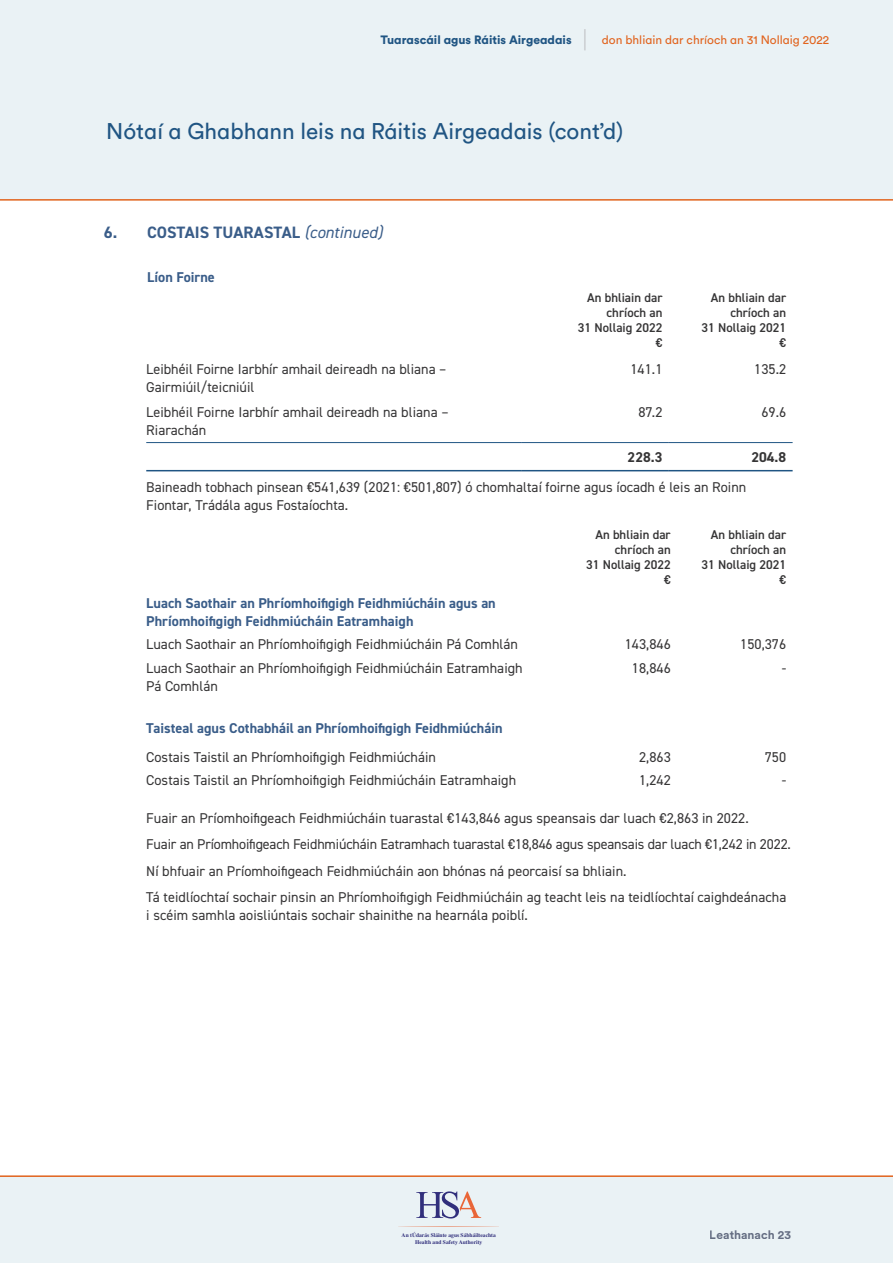
<style>
.page{position:relative;width:893px;height:1263px;background:#fff}
.page>*{position:absolute;margin:0;border:0;box-sizing:border-box;transform-origin:0 0}
.t1{font:22.5px "VM Circular Chat";color:#205583}
.t2{font:700 16.5px "DIN2014";color:#3a5d89}
.t3{font:14.25px/18px "DIN2014";letter-spacing:.005em;color:#363536}
.t4{font:700 14.25px/18px "DIN2014";letter-spacing:.005em;color:#3a5d89}
.t5{font:700 14.25px "DIN2014";letter-spacing:.005em;color:#363536}
.t6{font:600 12.75px/15px "DIN2014";letter-spacing:.005em;color:#363536;text-align:right}
.t7{font:12px "VM Circular Chat";color:#e1631d}
.t8{font:900 12px "VM Circular Yell";color:#205583}
.t9{font:700 12px "Circular Std";letter-spacing:.005em;color:#6d7388}
.t10{font:700 5.55px/6.6px "Times";color:#312f7c;text-align:center}
.s1{font-family:"VM Circular Chat";font-weight:400;font-size:22.8px;color:#bcbdc0}
.s2{font-weight:400;font-style:italic}
</style>
<div class="page">
<div style="left:0;top:0;width:893px;height:200px;background:#eaf2f5"></div>
<div style="left:0;top:1176px;width:893px;height:87px;background:#eaf2f5"></div>
<hr style="left:0;top:199px;width:893px;height:2px;background:#e1631d">
<hr style="left:0;top:1175px;width:893px;height:2px;background:#e1631d">
<svg style="left:398px;top:1226px;width:101px;height:1px"></svg>
<svg style="left:416px;top:1191px;width:65px;height:27px"></svg>
<hr style="left:146px;top:470px;width:376px;height:1px;background:#205583">
<hr style="left:522px;top:470px;width:147px;height:1px;background:#205583">
<hr style="left:669px;top:470px;width:124px;height:1px;background:#205583">
<hr style="left:146px;top:442px;width:376px;height:1px;background:#205583">
<hr style="left:522px;top:442px;width:147px;height:1px;background:#205583">
<hr style="left:669px;top:442px;width:124px;height:1px;background:#205583">
<p class="t8" style="left:380px;top:31px;width:208px">Tuarascáil agus Ráitis Airgeadais <span class="s1">|</span></p>
<p class="t7" style="left:602px;top:31px;width:229px">don bhliain dar chríoch an 31 Nollaig 2022</p>
<h1 class="t1" style="left:106px;top:116px;width:518px">Nótaí a Ghabhann leis na Ráitis Airgeadais (cont’d)</h1>
<p class="t2" style="left:104px;top:222px;width:280px">6. COSTAIS TUARASTAL <span class="s2">(continued)</span></p>
<p class="t4" style="left:147px;top:268px;width:69px">Líon Foirne</p>
<p class="t6" style="left:578px;top:290px;width:86px">An bhliain dar chríoch an<br>31 Nollaig 2022 €</p>
<p class="t6" style="left:702px;top:290px;width:86px">An bhliain dar chríoch an<br>31 Nollaig 2021 €</p>
<p class="t3" style="left:146px;top:360px;width:302px">Leibhéil Foirne Iarbhír amhail deireadh na bliana –<br>Gairmiúil/teicniúil</p>
<p class="t3" style="left:630px;top:360px;width:34px">141.1</p>
<p class="t3" style="left:754px;top:360px;width:34px">135.2</p>
<p class="t3" style="left:146px;top:403px;width:304px">Leibhéil Foirne Iarbhír amhail deireadh na bliana –<br>Riarachán</p>
<p class="t3" style="left:638px;top:403px;width:26px">87.2</p>
<p class="t3" style="left:761px;top:403px;width:26px">69.6</p>
<p class="t5" style="left:628px;top:448px;width:36px">228.3</p>
<p class="t5" style="left:751px;top:448px;width:36px">204.8</p>
<p class="t3" style="left:146px;top:478px;width:602px">Baineadh tobhach pinsean €541,639 (2021: €501,807) ó chomhaltaí foirne agus íocadh é leis an Roinn<br>Fiontar, Trádála agus Fostaíochta.</p>
<p class="t6" style="left:586px;top:526px;width:86px">An bhliain dar chríoch an<br>31 Nollaig 2022 €</p>
<p class="t6" style="left:702px;top:526px;width:86px">An bhliain dar chríoch an<br>31 Nollaig 2021 €</p>
<p class="t4" style="left:146px;top:593px;width:351px">Luach Saothair an Phríomhoifigigh Feidhmiúcháin agus an<br>Phríomhoifigigh Feidhmiúcháin Eatramhaigh</p>
<p class="t3" style="left:146px;top:635px;width:373px">Luach Saothair an Phríomhoifigigh Feidhmiúcháin Pá Comhlán</p>
<p class="t3" style="left:625px;top:635px;width:48px">143,846</p>
<p class="t3" style="left:740px;top:635px;width:48px">150,376</p>
<p class="t3" style="left:146px;top:659px;width:378px">Luach Saothair an Phríomhoifigigh Feidhmiúcháin Eatramhaigh<br>Pá Comhlán</p>
<p class="t3" style="left:632px;top:659px;width:40px">18,846</p>
<p class="t3" style="left:782px;top:659px;width:6px">-</p>
<p class="t4" style="left:146px;top:719px;width:358px">Taisteal agus Cothabháil an Phríomhoifigigh Feidhmiúcháin</p>
<p class="t3" style="left:146px;top:747px;width:291px">Costais Taistil an Phríomhoifigigh Feidhmiúcháin</p>
<p class="t3" style="left:639px;top:747px;width:33px">2,863</p>
<p class="t3" style="left:765px;top:747px;width:23px">750</p>
<p class="t3" style="left:146px;top:771px;width:371px">Costais Taistil an Phríomhoifigigh Feidhmiúcháin Eatramhaigh</p>
<p class="t3" style="left:639px;top:771px;width:33px">1,242</p>
<p class="t3" style="left:782px;top:771px;width:6px">-</p>
<p class="t3" style="left:146px;top:804px;width:646px;line-height:26.5px">Fuair an Príomhoifigeach Feidhmiúcháin tuarastal €143,846 agus speansais dar luach €2,863 in 2022.<br>Fuair an Príomhoifigeach Feidhmiúcháin Eatramhach tuarastal €18,846 agus speansais dar luach €1,242 in 2022.<br>Ní bhfuair an Príomhoifigeach Feidhmiúcháin aon bhónas ná peorcaisí sa bhliain.<br>Tá teidlíochtaí sochair pinsin an Phríomhoifigigh Feidhmiúcháin ag teacht leis na teidlíochtaí caighdeánacha</p>
<p class="t3" style="left:146px;top:906px;width:383px">i scéim samhla aoisliúntais sochair shainithe na hearnála poiblí.</p>
<p class="t10" style="left:402px;top:1231px;width:96px">An tÚdarás Sláinte agus Sábháilteachta<br>Health and Safety Authority</p>
<p class="t9" style="left:710px;top:1226px;width:83px">Leathanach 23</p>
</div>
